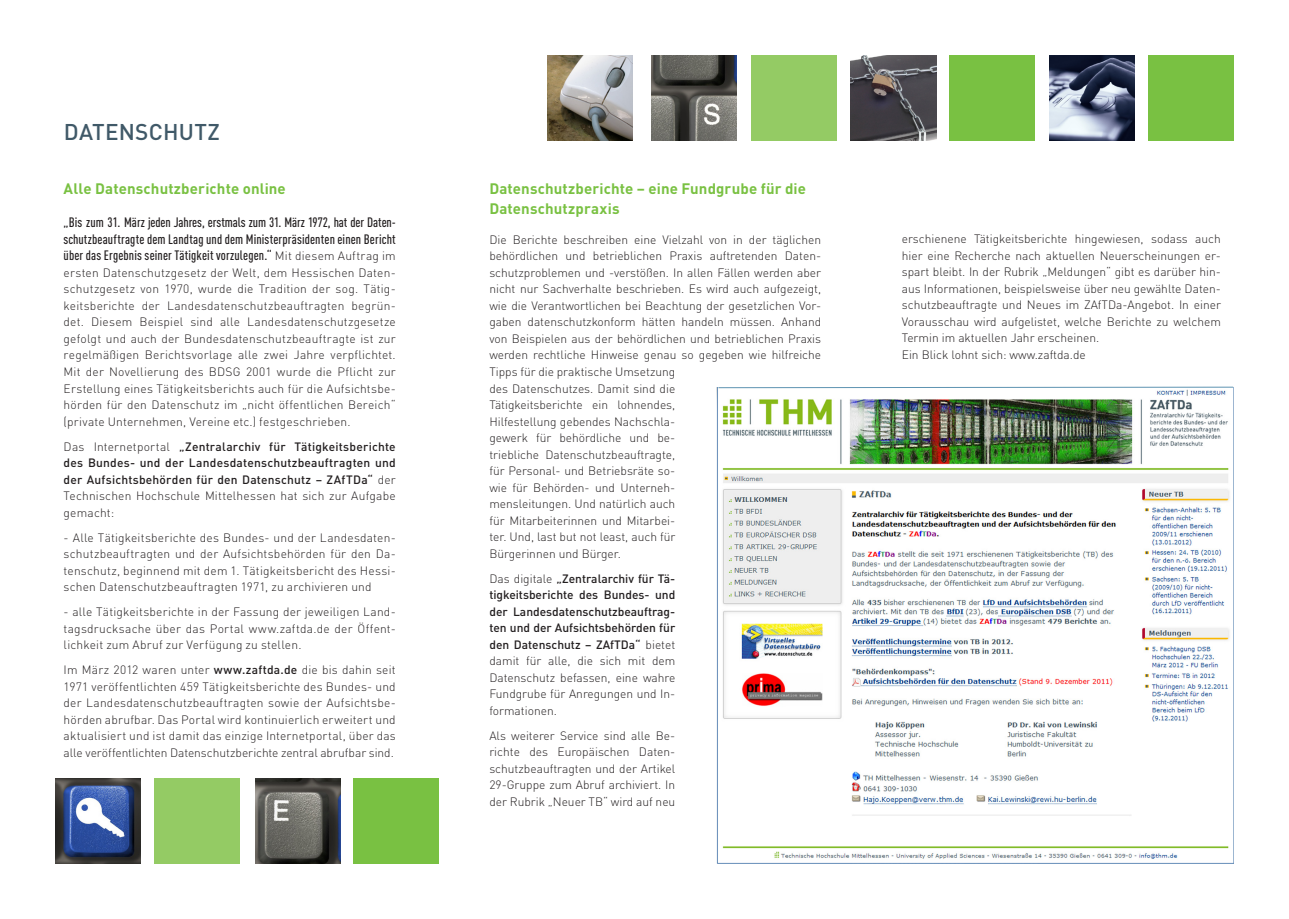
<style>
.page{position:relative;width:1289px;height:919px;background:#fff}
.page>*{position:absolute;margin:0;border:0;box-sizing:border-box;transform-origin:0 0}
.Headline_Innenteil{font:500 22.5px "DIN Pro";letter-spacing:.01em;color:#405968}
.Headline_Innenteil-2{font:700 15px/19.5px "DIN Pro";letter-spacing:.01em;color:#79c142}
.balue_Überschrift_kl{font:500 condensed 13.5px/16.5px "DIN Pro";letter-spacing:.01em;color:#231f20;text-align:justify}
.balue_Überschrift_kl-2{font:300 12px/16.5px "DIN Pro";color:#231f20;text-align:justify}
.balue_Überschrift_kl-3{font:500 12px/16.5px "DIN Pro";letter-spacing:.005em;color:#231f20;text-align:justify}
.s1{font-weight:300;font-stretch:normal;font-size:12px}
.s2{font-weight:300}
.s3{font-weight:500}
</style>
<div class="page">
<img style="left:850px;top:55px;width:86px;height:86px">
<div style="left:751px;top:55px;width:85px;height:85px;background:#94cb64"></div>
<img style="left:1049px;top:55px;width:85px;height:85px">
<img style="left:651px;top:55px;width:86px;height:85px">
<div style="left:1148px;top:55px;width:85px;height:85px;background:#79c142"></div>
<div style="left:949px;top:55px;width:86px;height:86px;background:#79c142"></div>
<img style="left:547px;top:56px;width:85px;height:84px">
<img style="left:716px;top:387px;width:517px;height:476px">
<svg style="left:717px;top:386px;width:516px;height:2px"></svg>
<div style="left:155px;top:778px;width:85px;height:85px;background:#94cb64"></div>
<img style="left:55px;top:778px;width:85px;height:85px">
<div style="left:353px;top:778px;width:85px;height:85px;background:#79c142"></div>
<img style="left:255px;top:778px;width:85px;height:85px">
<p class="Headline_Innenteil" style="left:64px;top:113px;width:157px">DATENSCHUTZ</p>
<p class="Headline_Innenteil-2" style="left:64px;top:177px;width:224px">Alle Datenschutzberichte online</p>
<p class="balue_Überschrift_kl" style="left:64px;top:213px;width:333px">„Bis zum 31. März jeden Jahres, erstmals zum 31. März 1972, hat der Daten&shy;schutzbeauftragte dem Landtag und dem Ministerpräsidenten einen Bericht über das Ergebnis seiner Tätigkeit vorzulegen.“ <span class="s1">Mit diesem Auftrag im</span></p>
<p class="balue_Überschrift_kl-2" style="left:64px;top:263px;width:333px">ersten Datenschutzgesetz der Welt, dem Hessischen Daten&shy;schutzgesetz von 1970, wurde die Tradition der sog. Tätig&shy;keitsberichte der Landesdatenschutzbeauftragten begrün&shy;det. Diesem Beispiel sind alle Landesdatenschutzgesetze gefolgt und auch der Bundesdatenschutzbeauftragte ist zur regelmäßigen Berichtsvorlage alle zwei Jahre verpflichtet.<br>Mit der Novellierung des BDSG 2001 wurde die Pflicht zur Erstellung eines Tätigkeitsberichts auch für die Aufsichtsbe&shy;hörden für den Datenschutz im „nicht öffentlichen Bereich“ (private Unternehmen, Vereine etc.) festgeschrieben.</p>
<p class="balue_Überschrift_kl-3" style="left:64px;top:436px;width:333px"><span class="s2">Das Internetportal</span> „Zentralarchiv für Tätigkeitsberichte des Bundes- und der Landesdatenschutzbeauftragten und der Aufsichtsbehörden für den Datenschutz – ZAfTDa“ <span class="s2">der Technischen Hochschule Mittelhessen hat sich zur Aufgabe gemacht:</span></p>
<p class="balue_Überschrift_kl-2" style="left:64px;top:528px;width:333px">- Alle Tätigkeitsberichte des Bundes- und der Landesdaten&shy;schutzbeauftragten und der Aufsichtsbehörden für den Da&shy;tenschutz, beginnend mit dem 1. Tätigkeitsbericht des Hessi&shy;schen Datenschutzbeauftragten 1971, zu archivieren und</p>
<p class="balue_Überschrift_kl-2" style="left:64px;top:602px;width:333px">- alle Tätigkeitsberichte in der Fassung der jeweiligen Land&shy;tagsdrucksache über das Portal www.zaftda.de der Öffent&shy;lichkeit zum Abruf zur Verfügung zu stellen.</p>
<p class="balue_Überschrift_kl-2" style="left:64px;top:660px;width:334px">Im März 2012 waren unter <span class="s3">www.zaftda.de</span> die bis dahin seit 1971 veröffentlichten 459 Tätigkeitsberichte des Bundes- und der Landesdatenschutzbeauftragten sowie der Aufsichtsbe&shy;hörden abrufbar. Das Portal wird kontinuierlich erweitert und aktualisiert und ist damit das einzige Internetportal, über das alle veröffentlichten Datenschutzberichte zentral abrufbar sind.</p>
<p class="Headline_Innenteil-2" style="left:489px;top:177px;width:318px">Datenschutzberichte – eine Fundgrube für die<br>Datenschutzpraxis</p>
<p class="balue_Überschrift_kl-2" style="left:489px;top:230px;width:333px;text-align:left">Die Berichte beschreiben eine Vielzahl von in der täglichen behördlichen und betrieblichen Praxis auftretenden Daten&shy;schutzproblemen und -verstößen. In allen Fällen werden aber nicht nur Sachverhalte beschrieben. Es wird auch aufgezeigt, wie die Verantwortlichen bei Beachtung der gesetzlichen Vor&shy;gaben datenschutzkonform hätten handeln müssen. Anhand von Beispielen aus der behördlichen und betrieblichen Praxis werden rechtliche Hinweise genau so gegeben wie hilfreiche Tipps für die praktische Umsetzung<br>des Datenschutzes. Damit sind die<br>Tätigkeitsberichte ein lohnendes,<br>Hilfestellung gebendes Nachschla-<br>gewerk für behördliche und be-<br>triebliche Datenschutzbeauftragte,<br>für Personal- und Betriebsräte so-<br>wie für Behörden- und Unterneh-<br>mensleitungen. Und natürlich auch<br>für Mitarbeiterinnen und Mitarbei-<br>ter. Und, last but not least, auch für<br>Bürgerinnen und Bürger.</p>
<p class="balue_Überschrift_kl-3" style="left:489px;top:568px;width:187px"><span class="s2">Das digitale</span> „Zentralarchiv für Tä&shy;tigkeitsberichte des Bundes- und der Landesdatenschutzbeauftrag&shy;ten und der Aufsichtsbehörden für den Datenschutz – ZAfTDa“ <span class="s2">bietet damit für alle, die sich mit dem Datenschutz befassen, eine wahre Fundgrube für Anregungen und In&shy;formationen.</span></p>
<p class="balue_Überschrift_kl-2" style="left:489px;top:726px;width:187px">Als weiterer Service sind alle Be&shy;richte des Europäischen Daten&shy;schutzbeauftragten und der Artikel 29-Gruppe zum Abruf archiviert. In der Rubrik „Neuer TB“ wird auf neu</p>
<p class="balue_Überschrift_kl-2" style="left:901px;top:230px;width:320px">erschienene Tätigkeitsberichte hingewiesen, sodass auch hier eine Recherche nach aktuellen Neuerscheinungen er&shy;spart bleibt. In der Rubrik „Meldungen“ gibt es darüber hin&shy;aus Informationen, beispielsweise über neu gewählte Daten&shy;schutzbeauftragte und Neues im ZAfTDa-Angebot. In einer Vorausschau wird aufgelistet, welche Berichte zu welchem Termin im aktuellen Jahr erscheinen.</p>
<p class="balue_Überschrift_kl-2" style="left:901px;top:345px;width:185px">Ein Blick lohnt sich: www.zaftda.de</p>
</div>
